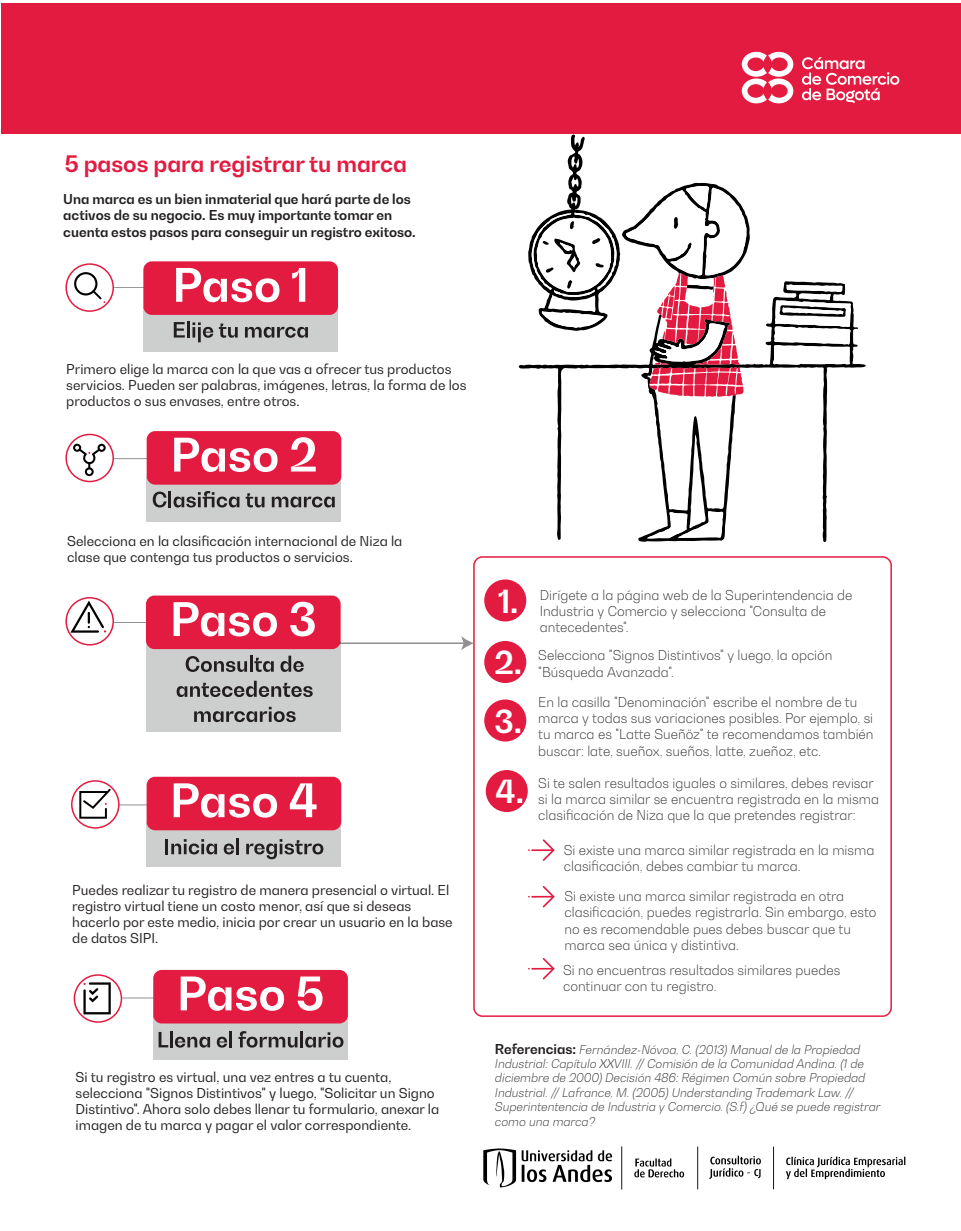
<style>
.page{position:relative;width:961px;height:1231px;background:#fff}
.page>*{position:absolute;margin:0;border:0;box-sizing:border-box;transform-origin:0 0}
.t1{font:700 31.5px "Bw Gradual";color:#fff}
.t2{font:700 22.5px "Bw Gradual";color:#e31b41}
.t3{font:100 13.5px/16.2px "Bw Gradual";color:#231f20}
.t4{font:13.5px/16.2px "Bw Gradual";color:#231f20}
.t5{font:700 13.5px/16.2px "Bw Gradual";color:#231f20}
.t6{font:italic 100 12px/14.4px "Bw Gradual";color:#231f20}
.s1{font-weight:700;font-style:normal;font-size:13.5px}
</style>
<div class="page">
<div style="left:1px;top:3px;width:960px;height:131px;background:#e31b41"></div>
<svg style="left:741px;top:52px;width:52px;height:51px"></svg>
<svg style="left:802px;top:57px;width:97px;height:46px"></svg>
<hr style="left:113px;top:287px;width:34px;height:1px;background:#231f20">
<hr style="left:114px;top:458px;width:34px;height:1px;background:#231f20">
<hr style="left:114px;top:622px;width:34px;height:1px;background:#231f20">
<hr style="left:119px;top:804px;width:34px;height:1px;background:#231f20">
<hr style="left:122px;top:997px;width:34px;height:1px;background:#231f20">
<div style="left:143px;top:307px;width:195px;height:44px;background:#cdcfce"></div>
<div style="left:143px;top:261px;width:195px;height:54px;background:#e31b41;border-radius:9px"></div>
<svg style="left:176px;top:268px;width:103px;height:34px"></svg>
<svg style="left:292px;top:268px;width:13px;height:34px"></svg>
<svg style="left:174px;top:322px;width:11px;height:15px"></svg>
<hr style="left:187px;top:321px;width:3px;height:16px;background:#231f20">
<hr style="left:198px;top:327px;width:3px;height:15px;background:#231f20">
<svg style="left:192px;top:322px;width:21px;height:16px"></svg>
<svg style="left:219px;top:323px;width:19px;height:15px"></svg>
<svg style="left:245px;top:327px;width:63px;height:11px"></svg>
<div style="left:147px;top:477px;width:194px;height:44px;background:#cdcfce"></div>
<div style="left:147px;top:431px;width:194px;height:53px;background:#e31b41;border-radius:9px"></div>
<svg style="left:174px;top:438px;width:103px;height:34px"></svg>
<svg style="left:291px;top:437px;width:25px;height:34px"></svg>
<svg style="left:153px;top:491px;width:13px;height:16px"></svg>
<hr style="left:168px;top:491px;width:3px;height:16px;background:#231f20">
<svg style="left:173px;top:491px;width:66px;height:16px"></svg>
<svg style="left:246px;top:493px;width:18px;height:14px"></svg>
<svg style="left:272px;top:496px;width:63px;height:11px"></svg>
<div style="left:147px;top:822px;width:194px;height:45px;background:#cdcfce"></div>
<div style="left:147px;top:776px;width:194px;height:54px;background:#e31b41;border-radius:9px"></div>
<svg style="left:174px;top:783px;width:103px;height:34px"></svg>
<svg style="left:290px;top:783px;width:26px;height:34px"></svg>
<hr style="left:165px;top:838px;width:3px;height:16px;background:#231f20">
<svg style="left:171px;top:839px;width:46px;height:15px"></svg>
<svg style="left:224px;top:843px;width:10px;height:11px"></svg>
<hr style="left:236px;top:838px;width:3px;height:16px;background:#231f20">
<svg style="left:246px;top:839px;width:77px;height:20px"></svg>
<div style="left:153px;top:1015px;width:195px;height:45px;background:#cdcfce"></div>
<div style="left:153px;top:970px;width:195px;height:53px;background:#e31b41;border-radius:9px"></div>
<svg style="left:181px;top:976px;width:103px;height:34px"></svg>
<svg style="left:297px;top:976px;width:25px;height:34px"></svg>
<svg style="left:159px;top:1032px;width:9px;height:15px"></svg>
<hr style="left:170px;top:1031px;width:3px;height:16px;background:#231f20">
<svg style="left:175px;top:1036px;width:35px;height:11px"></svg>
<svg style="left:217px;top:1036px;width:10px;height:11px"></svg>
<hr style="left:229px;top:1031px;width:3px;height:16px;background:#231f20">
<svg style="left:238px;top:1031px;width:59px;height:16px"></svg>
<hr style="left:300px;top:1031px;width:3px;height:16px;background:#231f20">
<svg style="left:305px;top:1032px;width:38px;height:15px"></svg>
<div style="left:146px;top:641px;width:194px;height:90px;background:#cdcfce"></div>
<div style="left:146px;top:595px;width:194px;height:54px;background:#e31b41;border-radius:9px"></div>
<svg style="left:173px;top:602px;width:104px;height:34px"></svg>
<svg style="left:290px;top:601px;width:25px;height:35px"></svg>
<svg style="left:186px;top:655px;width:88px;height:17px"></svg>
<svg style="left:280px;top:655px;width:24px;height:17px"></svg>
<svg style="left:177px;top:680px;width:136px;height:17px"></svg>
<svg style="left:194px;top:707px;width:102px;height:15px"></svg>
<div style="left:484px;top:579px;width:42px;height:42px;background:#e31b41;border-radius:50%"></div>
<div style="left:484px;top:641px;width:42px;height:42px;background:#e31b41;border-radius:50%"></div>
<div style="left:484px;top:699px;width:42px;height:42px;background:#e31b41;border-radius:50%"></div>
<div style="left:486px;top:770px;width:42px;height:42px;background:#e31b41;border-radius:50%"></div>
<svg style="left:74px;top:272px;width:31px;height:31px"></svg>
<div style="left:65px;top:263px;width:49px;height:49px;border:2px solid #e31b41;border-radius:50%"></div>
<div style="left:65px;top:434px;width:49px;height:48px;border:2px solid #e31b41;border-radius:50%"></div>
<svg style="left:73px;top:444px;width:33px;height:32px"></svg>
<div style="left:65px;top:597px;width:49px;height:48px;border:2px solid #e31b41;border-radius:50%"></div>
<svg style="left:70px;top:600px;width:36px;height:32px"></svg>
<div style="left:71px;top:780px;width:49px;height:48px;border:2px solid #e31b41;border-radius:50%"></div>
<svg style="left:79px;top:788px;width:32px;height:30px"></svg>
<div style="left:74px;top:974px;width:48px;height:48px;border:2px solid #e31b41;border-radius:50%"></div>
<svg style="left:83px;top:982px;width:28px;height:32px"></svg>
<hr style="left:339px;top:642px;width:126px;height:2px;background:#231f20">
<svg style="left:461px;top:636px;width:12px;height:14px"></svg>
<div style="left:473px;top:556px;width:418px;height:461px;border:2px solid #e31b41;border-radius:9px"></div>
<svg style="left:518px;top:281px;width:347px;height:261px"></svg>
<svg style="left:647px;top:511px;width:76px;height:27px"></svg>
<svg style="left:773px;top:284px;width:78px;height:81px"></svg>
<svg style="left:528px;top:134px;width:222px;height:263px"></svg>
<svg style="left:542px;top:839px;width:12px;height:22px"></svg>
<hr style="left:531px;top:849px;width:22px;height:2px;background:#e31b41">
<svg style="left:528px;top:886px;width:26px;height:21px"></svg>
<svg style="left:528px;top:958px;width:26px;height:21px"></svg>
<img style="left:483px;top:1146px;width:423px;height:44px">
<h2 class="t2" style="left:65px;top:149px;width:344px">5 pasos para registrar tu marca</h2>
<p class="t5" style="left:63px;top:191px;width:354px">Una marca es un bien inmaterial que hará parte de los activos de su negocio. Es muy importante tomar en cuenta estos pasos para conseguir un registro exitoso.</p>
<p class="t4" style="left:66px;top:360px;width:402px">Primero elige la marca con la que vas a ofrecer tus productos servicios. Pueden ser palabras, imágenes, letras, la forma de los productos o sus envases, entre otros.</p>
<p class="t4" style="left:67px;top:532px;width:337px">Selecciona en la clasificación internacional de Niza la clase que contenga tus productos o servicios.</p>
<p class="t4" style="left:72px;top:881px;width:382px">Puedes realizar tu registro de manera presencial o virtual. El registro virtual tiene un costo menor, así que si deseas hacerlo por este medio, inicia por crear un usuario en la base de datos SIPI.</p>
<p class="t4" style="left:75px;top:1068px;width:365px">Si tu registro es virtual, una vez entres a tu cuenta, selecciona "Signos Distintivos" y luego, "Solicitar un Signo Distintivo". Ahora solo debes llenar tu formulario, anexar la imagen de tu marca y pagar el valor correspondiente.</p>
<h1 class="t1" style="left:498px;top:580px;width:22px">1.</h1>
<h1 class="t1" style="left:494px;top:642px;width:29px">2.</h1>
<h1 class="t1" style="left:494px;top:700px;width:29px">3.</h1>
<h1 class="t1" style="left:495px;top:771px;width:30px">4.</h1>
<p class="t3" style="left:540px;top:586px;width:314px">Dirígete a la página web de la Superintendencia de<br>Industria y Comercio y selecciona "Consulta de antecedentes".</p>
<p class="t3" style="left:538px;top:647px;width:296px">Selecciona "Signos Distintivos" y luego, la opción</p>
<p class="t3" style="left:538px;top:663px;width:137px">"Búsqueda Avanzada".</p>
<p class="t3" style="left:538px;top:693px;width:337px">En la casilla "Denominación" escribe el nombre de tu marca y todas sus variaciones posibles. Por ejemplo, si tu marca es "Latte Sueñöz" te recomendamos también buscar: late, sueñox, sueños, latte, zueñoz, etc.</p>
<p class="t3" style="left:538px;top:774px;width:342px">Si te salen resultados iguales o similares, debes revisar si la marca similar se encuentra registrada en la misma clasificación de Niza que la que pretendes registrar:</p>
<p class="t3" style="left:564px;top:841px;width:312px">Si existe una marca similar registrada en la misma clasificación, debes cambiar tu marca.</p>
<p class="t3" style="left:564px;top:888px;width:313px">Si existe una marca similar registrada en otra clasificación, puedes registrarla. Sin embargo, esto no es recomendable pues debes buscar que tu marca sea única y distintiva.</p>
<p class="t3" style="left:563px;top:961px;width:279px">Si no encuentras resultados similares puedes continuar con tu registro.</p>
<p class="t6" style="left:495px;top:1041px;width:387px"><span class="s1">Referencias:</span> Fernández-Nóvoa, C. (2013) Manual de la Propiedad Industrial: Capítulo XXVIII. // Comisión de la Comunidad Andina. (1 de diciembre de 2000) Decisión 486: Régimen Común sobre Propiedad Industrial. // Lafrance, M. (2005) Understanding Trademark Law. // Superintentencia de Industria y Comercio. (S.f) ¿Qué se puede registrar como una marca?</p>
</div>
